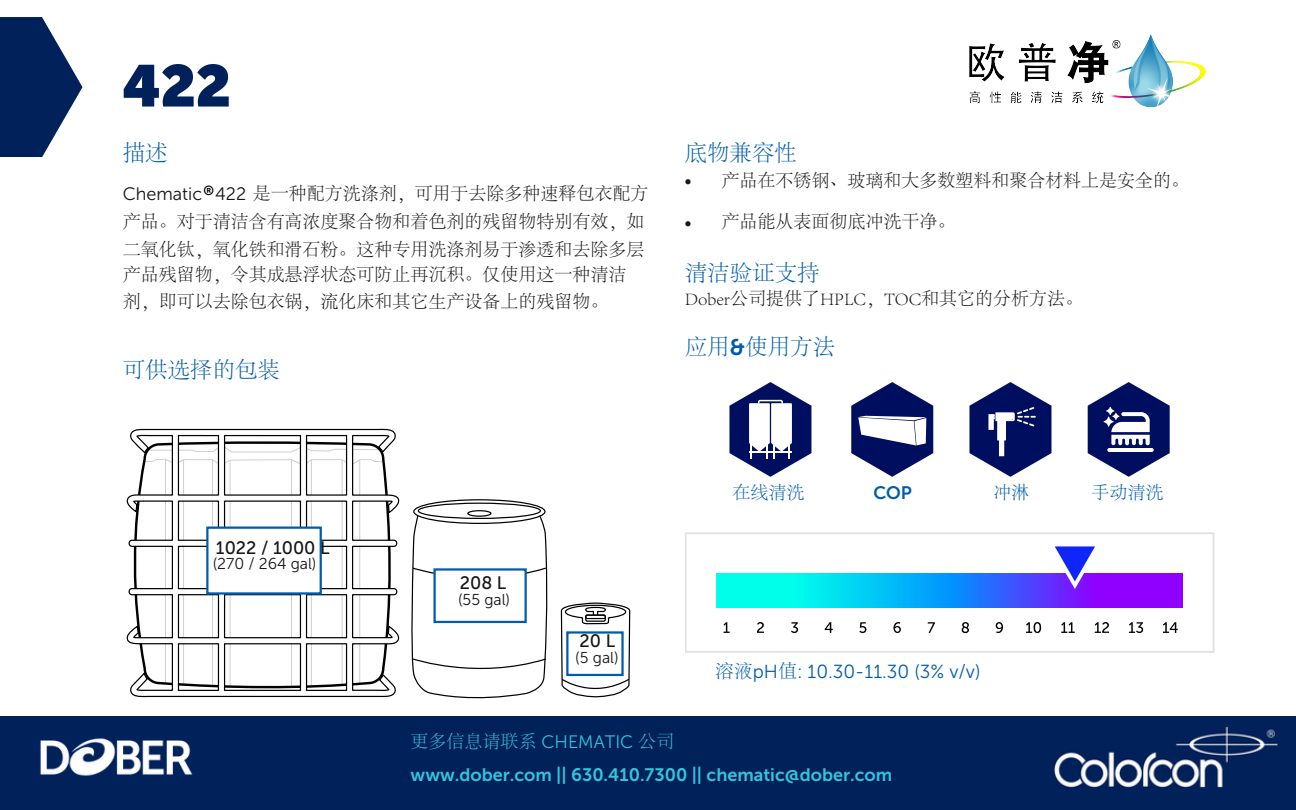
<style>
.page{position:relative;width:1296px;height:810px;background:#fff}
.page>*{position:absolute;margin:0;border:0;box-sizing:border-box;transform-origin:0 0}
.t1{font:900 58.5px "Museo Sans Display";color:#00215a}
.t2{font:300 22.5px "Adobe Song Std";color:#005cab}
.t3{font:18.9px "Museo Sans 300";color:#005cab}
.t4{font:300 18px/28.8px "Adobe Song Std";color:#171615}
.t5{font:18px "Museo Sans 700";color:#35c3dd}
.t6{font:18px "Museo Sans 500";color:#171615}
.t7{font:300 18px "Adobe Song Std";color:#35c3dd}
.t8{font:300 18px "Adobe Song Std";color:#005cab}
.t9{font:18px "Museo Sans 700";color:#005cab}
.t10{font:18px "Museo Sans 300";color:#171615}
.t11{font:15.75px "Museo Sans 300";color:#171615}
.t12{font:13.28px "Museo Sans 700";color:#000}
.s1{font-family:"Museo Sans 300";font-weight:400}
.s2{font-family:"Museo Sans 700";font-weight:400}
.s3{font-family:"Adobe Song Std";font-weight:300}
</style>
<div class="page">
<svg style="left:0;top:17px;width:82px;height:140px"></svg>
<div style="left:0;top:716px;width:1295px;height:94px;background:#00215a"></div>
<svg style="left:560px;top:602px;width:71px;height:96px"></svg>
<div style="left:418px;top:503px;width:123px;height:16px;border:1px solid #000;border-radius:50%"></div>
<div style="left:413px;top:499px;width:133px;height:25px;border:1px solid #000;border-radius:50%"></div>
<div style="left:467px;top:510px;width:25px;height:7px;border:1px solid #000;border-radius:50%"></div>
<svg style="left:411px;top:514px;width:137px;height:185px"></svg>
<svg style="left:126px;top:428px;width:274px;height:270px"></svg>
<div style="left:207px;top:528px;width:114px;height:65px;background:#fff"></div>
<div style="left:206px;top:527px;width:116px;height:68px;border:2px solid #005cab"></div>
<div style="left:435px;top:569px;width:91px;height:53px;background:#fff"></div>
<div style="left:433px;top:568px;width:94px;height:55px;border:2px solid #005cab"></div>
<div style="left:567px;top:632px;width:56px;height:43px;background:#fff"></div>
<div style="left:566px;top:631px;width:58px;height:45px;border:2px solid #005cab"></div>
<svg style="left:729px;top:382px;width:82px;height:95px"></svg>
<svg style="left:851px;top:382px;width:82px;height:95px"></svg>
<svg style="left:969px;top:382px;width:82px;height:95px"></svg>
<svg style="left:1088px;top:382px;width:82px;height:95px"></svg>
<svg style="left:685px;top:532px;width:529px;height:121px"></svg>
<img style="left:1054px;top:726px;width:225px;height:61px">
<img style="left:40px;top:738px;width:153px;height:38px">
<img style="left:969px;top:35px;width:237px;height:73px">
<h1 class="t1" style="left:123px;top:51px;width:110px">422</h1>
<p class="t2" style="left:123px;top:141px;width:46px">描述</p>
<p class="t4" style="left:123px;top:180px;width:527px"><span class="s1">Chematic 422</span> 是一种配方洗涤剂，可用于去除多种速释包衣配方</p>
<p class="t12" style="left:204px;top:183px;width:12px">®</p>
<p class="t4" style="left:123px;top:207px;width:523px">产品。对于清洁含有高浓度聚合物和着色剂的残留物特别有效，如二氧化钛，氧化铁和滑石粉。这种专用洗涤剂易于渗透和去除多层</p>
<p class="t4" style="left:123px;top:262px;width:505px;line-height:26.8px">产品残留物，令其成悬浮状态可防止再沉积。仅使用这一种清洁剂，即可以去除包衣锅，流化床和其它生产设备上的残留物。</p>
<p class="t2" style="left:123px;top:358px;width:159px">可供选择的包装</p>
<p class="t2" style="left:685px;top:141px;width:114px">底物兼容性</p>
<p class="t10" style="left:685px;top:170px;width:9px">•</p>
<p class="t10" style="left:685px;top:212px;width:9px">•</p>
<p class="t4" style="left:722px;top:167px;width:469px">产品在不锈钢、玻璃和大多数塑料和聚合材料上是安全的。</p>
<p class="t4" style="left:722px;top:208px;width:235px">产品能从表面彻底冲洗干净。</p>
<p class="t2" style="left:685px;top:260px;width:136px">清洁验证支持</p>
<p class="t4" style="left:685px;top:284px;width:400px">Dober公司提供了HPLC，TOC和其它的分析方法。</p>
<p class="t2" style="left:685px;top:335px;width:152px">应用<span class="s2">&amp;</span>使用方法</p>
<p class="t6" style="left:216px;top:537px;width:115px">1022 / 1000 L</p>
<p class="t11" style="left:213px;top:555px;width:105px">(270 / 264 gal)</p>
<p class="t6" style="left:460px;top:572px;width:48px">208 L</p>
<p class="t11" style="left:458px;top:590px;width:54px">(55 gal)</p>
<p class="t6" style="left:580px;top:630px;width:37px">20 L</p>
<p class="t11" style="left:575px;top:648px;width:45px">(5 gal)</p>
<p class="t8" style="left:733px;top:483px;width:73px">在线清洗</p>
<p class="t9" style="left:873px;top:482px;width:40px">COP</p>
<p class="t8" style="left:993px;top:483px;width:37px">冲淋</p>
<p class="t8" style="left:1092px;top:483px;width:73px">手动清洗</p>
<p class="t3" style="left:715px;top:660px;width:267px"><span class="s3">溶液</span>pH<span class="s3">值</span>: 10.30-11.30 (3% v/v)</p>
<p class="t7" style="left:411px;top:731px;width:265px">更多信息请联系 <span class="s1">CHEMATIC</span> 公司</p>
<p class="t5" style="left:411px;top:765px;width:483px">www.dober.com || 630.410.7300 || chematic@dober.com</p>
</div>
